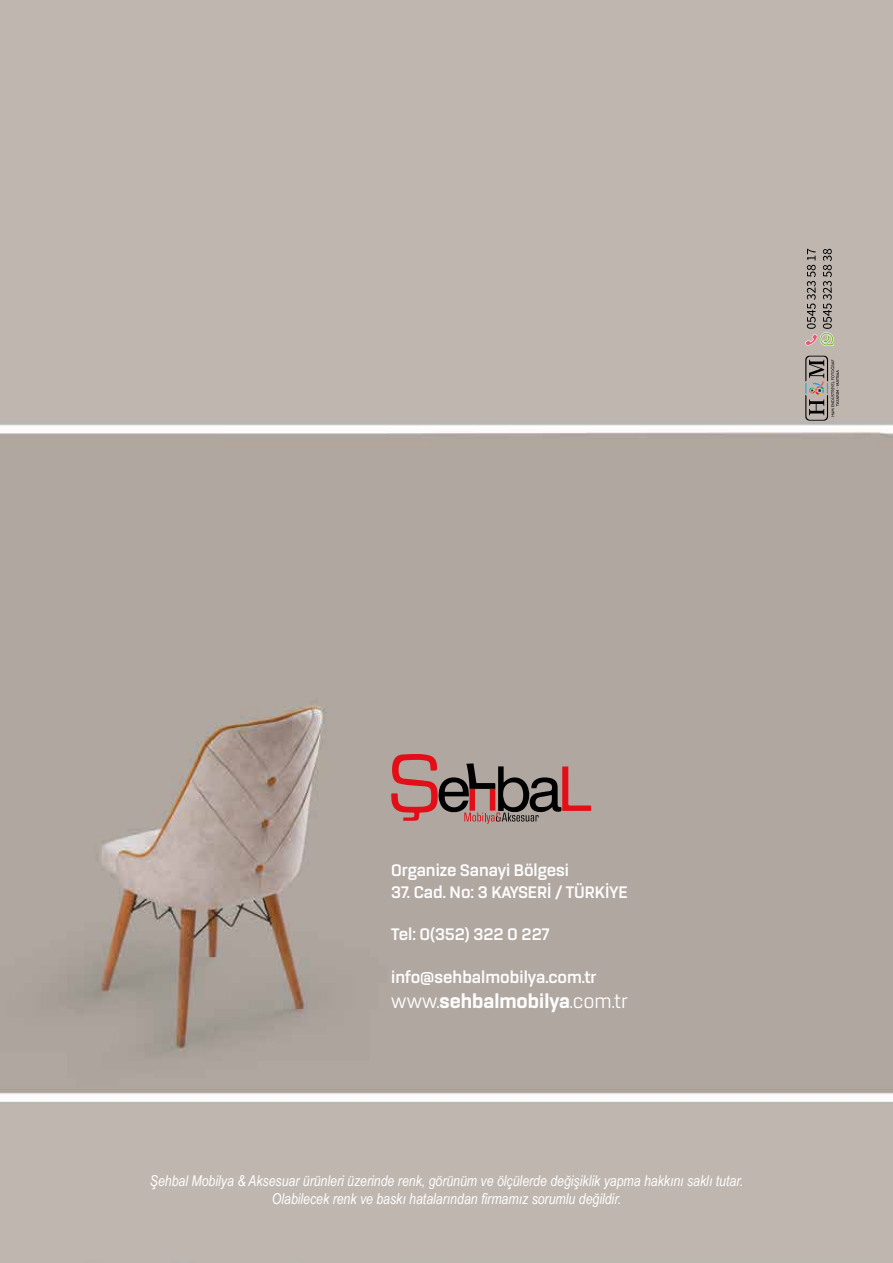
<style>
.page{position:relative;width:893px;height:1263px;background:#fff}
.page>*{position:absolute;margin:0;border:0;box-sizing:border-box;transform-origin:0 0}
.t1{font:800 21px "Rogan";color:#fffeff}
.t2{font:700 18px "Rogan";color:#fffeff}
.t3{font:italic 15px/18px "Arial Narrow";color:#fff;text-align:center}
.s1{font-weight:400}
</style>
<div class="page">
<img style="left:0;top:0;width:893px;height:1263px">
<svg style="left:804px;top:249px;width:35px;height:172px;background:#a29b94"></svg>
<svg style="left:391px;top:754px;width:200px;height:70px;background:#9c7976"></svg>
<p class="t2" style="left:391px;top:860px;width:179px">Organize Sanayi Bölgesi</p>
<p class="t2" style="left:391px;top:882px;width:238px">37. Cad. No: 3 KAYSERİ / TÜRKİYE</p>
<p class="t2" style="left:391px;top:924px;width:160px">Tel: 0(352) 322 0 227</p>
<p class="t2" style="left:391px;top:967px;width:207px">info@sehbalmobilya.com.tr</p>
<h1 class="t1" style="left:391px;top:990px;width:238px"><span class="s1">www.</span>sehbalmobilya<span class="s1">.com.tr</span></h1>
<p class="t3" style="left:150px;top:1171px;width:595px">Şehbal Mobilya &amp; Aksesuar ürünleri üzerinde renk, görünüm ve ölçülerde değişiklik yapma hakkını saklı tutar.<br>Olabilecek renk ve baskı hatalarından firmamız sorumlu değildir.</p>
</div>
